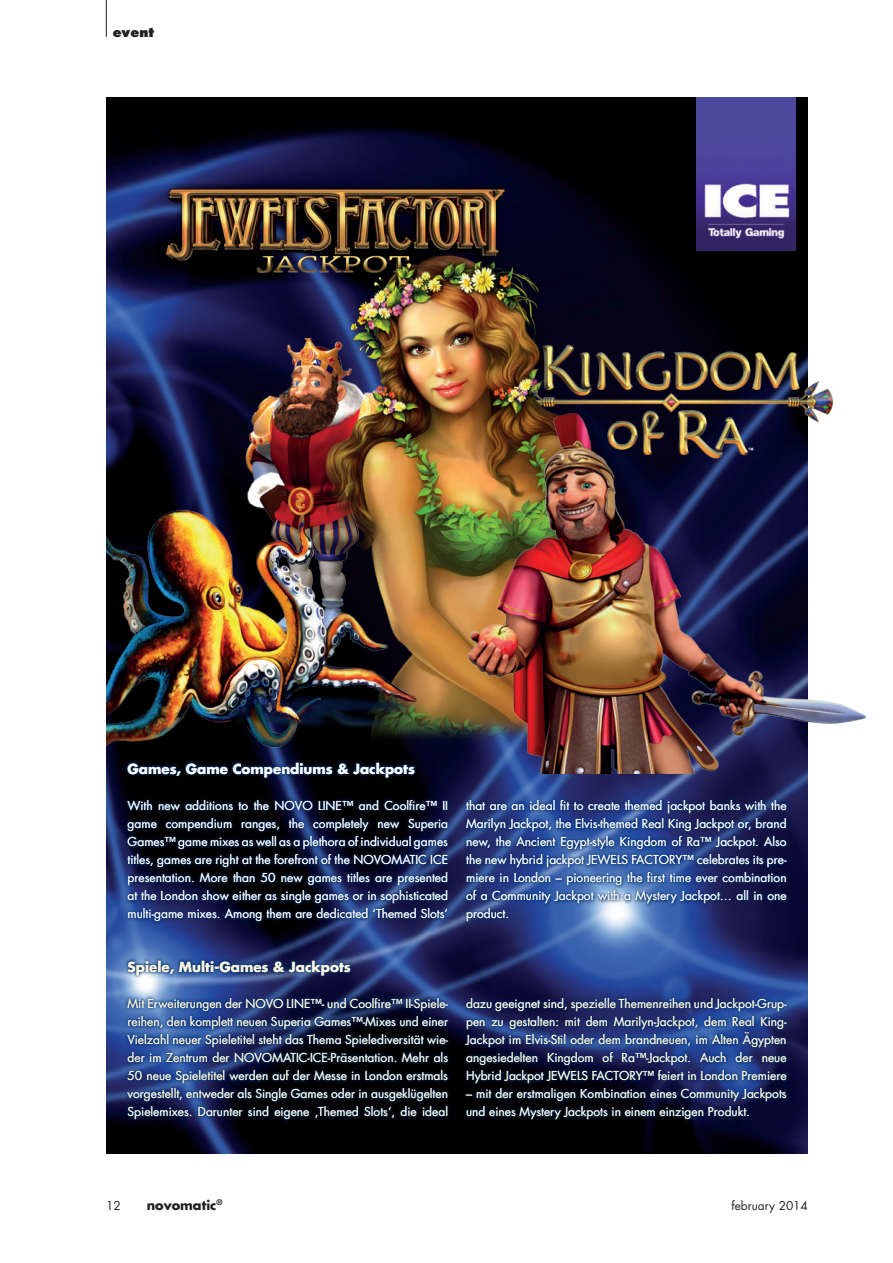
<style>
.page{position:relative;width:893px;height:1263px;background:#fff}
.page>*{position:absolute;margin:0;border:0;box-sizing:border-box;transform-origin:0 0}
.Zwischenheadline_eng{font:700 13.5px "Futura";color:#fff}
.Zwischenheadline_deu{font:700 13.5px "Futura";color:#fef7e1}
.t1{font:700 12.9px "Futura";color:#231f20}
.t2{font:800 12.9px "Futura";color:#231f20}
.Copy_deutsch{font:12px/18px "Futura";color:#fef7e1;text-align:justify}
.Copy_english{font:12px/18px "Futura";color:#fff;text-align:justify}
.t3{font:11.85px "Futura";color:#231f20}
</style>
<div class="page">
<img style="left:106px;top:98px;width:702px;height:1055px">
<hr style="left:106px;top:0;width:1px;height:37px;background:#231f20">
<img style="left:696px;top:98px;width:99px;height:87px">
<svg style="left:124px;top:759px;width:666px;height:165px;background:#172753"></svg>
<svg style="left:124px;top:958px;width:666px;height:164px;background:#162958"></svg>
<img style="left:157px;top:185px;width:343px;height:96px">
<img style="left:241px;top:338px;width:53px;height:150px">
<img style="left:500px;top:185px;width:333px;height:219px">
<img style="left:294px;top:237px;width:354px;height:251px">
<img style="left:107px;top:488px;width:350px;height:267px">
<img style="left:457px;top:404px;width:410px;height:369px">
<p class="t2" style="left:113px;top:24px;width:43px">event</p>
<p class="Zwischenheadline_eng" style="left:128px;top:760px;width:289px">Games, Game Compendiums &amp; Jackpots</p>
<p class="Copy_english" style="left:128px;top:796px;width:322px">With new additions to the NOVO LINE™ and Coolfire™ II game compendium ranges, the completely new Superia Games™ game mixes as well as a plethora of individual games titles, games are right at the forefront of the NOVOMATIC ICE presentation. More than 50 new games titles are presented at the London show either as single games or in sophisticated multi-game mixes. Among them are dedicated ‘Themed Slots’</p>
<p class="Copy_english" style="left:466px;top:796px;width:322px">that are an ideal fit to create themed jackpot banks with the Marilyn Jackpot, the Elvis-themed Real King Jackpot or, brand new, the Ancient Egypt-style Kingdom of Ra™ Jackpot. Also the new hybrid jackpot JEWELS FACTORY™ celebrates its pre&shy;miere in London – pioneering the first time ever combination of a Community Jackpot with a Mystery Jackpot… all in one product.</p>
<p class="Zwischenheadline_deu" style="left:128px;top:958px;width:225px">Spiele, Multi-Games &amp; Jackpots</p>
<p class="Copy_deutsch" style="left:128px;top:994px;width:322px">Mit Erweiterungen der NOVO LINE™- und Coolfire™ II-Spiele&shy;reihen, den komplett neuen Superia Games™-Mixes und einer Vielzahl neuer Spieletitel steht das Thema Spielediversität wie&shy;der im Zentrum der NOVOMATIC-ICE-Präsentation. Mehr als 50 neue Spieletitel werden auf der Messe in London erstmals vorgestellt, entweder als Single Games oder in ausgeklügelten Spielemixes. Darunter sind eigene ‚Themed Slots‘, die ideal</p>
<p class="Copy_deutsch" style="left:466px;top:994px;width:322px">dazu geeignet sind, spezielle Themenreihen und Jackpot-Grup&shy;pen zu gestalten: mit dem Marilyn-Jackpot, dem Real King-Jackpot im Elvis-Stil oder dem brandneuen, im Alten Ägypten angesiedelten Kingdom of Ra™-Jackpot. Auch der neue Hybrid Jackpot JEWELS FACTORY™ feiert in London Premiere</p>
<p class="Zwischenheadline_eng" style="left:220px;top:760px;width:10px">e</p>
<p class="Zwischenheadline_eng" style="left:251px;top:760px;width:15px">m</p>
<p class="Copy_english" style="left:194px;top:814px;width:8px">e</p>
<p class="Copy_english" style="left:223px;top:814px;width:11px">m</p>
<p class="Copy_deutsch" style="left:466px;top:1084px;width:322px">– mit der erstmaligen Kombination eines Community Jackpots und eines Mystery Jackpots in einem einzigen Produkt.</p>
<p class="t3" style="left:106px;top:1197px;width:16px">12</p>
<p class="t1" style="left:147px;top:1196px;width:77px">novomatic<sup>®</sup></p>
<p class="t3" style="left:731px;top:1197px;width:78px">february 2014</p>
</div>
